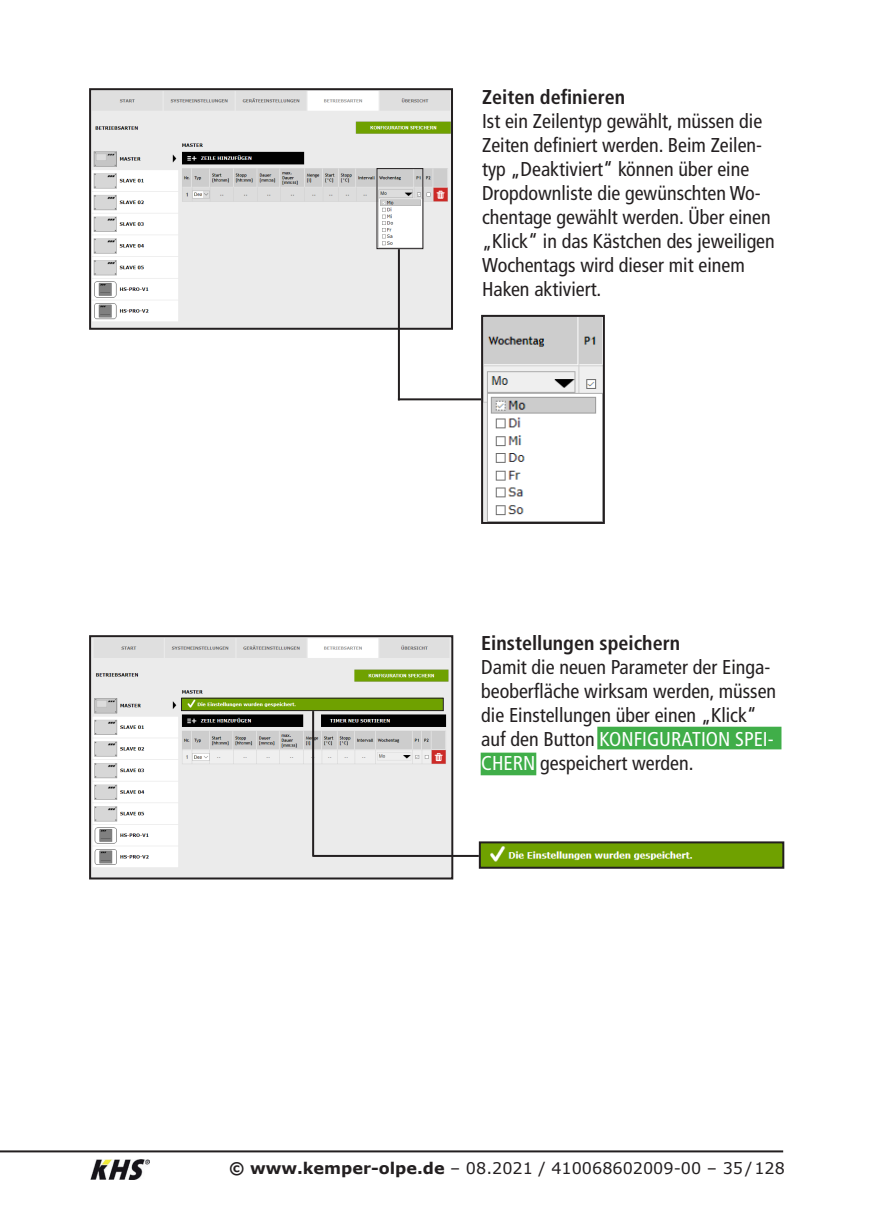
<style>
.page{position:relative;width:874px;height:1225px;background:#fff}
.page>*{position:absolute;margin:0;border:0;box-sizing:border-box;transform-origin:0 0}
.t1{font:condensed 20px/24px "Frutiger LT Com";color:#231f20}
.t2{font:700 condensed 20px "Frutiger LT Com";color:#231f20}
.t3{font:16px "Verdana";color:#231f20}
.s1{color:#fff}
.s2{font-weight:700}
</style>
<div class="page">
<hr style="left:0;top:1150px;width:782px;height:2px;background:#231f20">
<img style="left:91px;top:1159px;width:59px;height:20px">
<div style="left:480px;top:752px;width:56px;height:23px;background:#40ae49;border:2px solid #40ae49"></div>
<img style="left:92px;top:91px;width:358px;height:236px">
<div style="left:89px;top:88px;width:364px;height:242px;border:2px solid #231f20"></div>
<img style="left:484px;top:318px;width:117px;height:203px">
<div style="left:481px;top:315px;width:123px;height:209px;border:2px solid #231f20"></div>
<div style="left:376px;top:168px;width:47px;height:81px;border:1px solid #231f20"></div>
<hr style="left:398px;top:249px;width:2px;height:151px;background:#231f20">
<hr style="left:398px;top:398px;width:83px;height:2px;background:#231f20">
<div style="left:597px;top:726px;width:184px;height:23px;background:#40ae49;border:2px solid #40ae49"></div>
<img style="left:481px;top:844px;width:299px;height:21px">
<div style="left:478px;top:841px;width:305px;height:27px;border:2px solid #231f20"></div>
<img style="left:92px;top:638px;width:358px;height:238px">
<div style="left:89px;top:635px;width:364px;height:244px;border:2px solid #231f20"></div>
<div style="left:181px;top:697px;width:262px;height:14px;border:1px solid #231f20"></div>
<hr style="left:312px;top:711px;width:2px;height:145px;background:#231f20">
<hr style="left:313px;top:855px;width:165px;height:2px;background:#231f20">
<p class="t2" style="left:482px;top:85px;width:144px">Zeiten definieren</p>
<p class="t1" style="left:482px;top:109px;width:294px">Ist ein Zeilentyp gewählt, müssen die Zeiten definiert werden. Beim Zeilen&shy;typ „Deaktiviert“ können über eine Dropdownliste die gewünschten Wo&shy;chentage gewählt werden. Über einen „Klick“ in das Kästchen des jeweiligen Wochentags wird dieser mit einem Haken aktiviert.</p>
<p class="t2" style="left:481px;top:631px;width:200px">Einstellungen speichern</p>
<p class="t1" style="left:481px;top:655px;width:296px">Damit die neuen Parameter der Einga&shy;beoberfläche wirksam werden, müssen die Einstellungen über einen „Klick“ auf den Button <span class="s1">KONFIGURATION SPEI-CHERN</span> gespeichert werden.</p>
<p class="t3" style="left:229px;top:1157px;width:557px"><span class="s2">© www.kemper-olpe.de</span> – 08.2021 / 410068602009-00 – 35/128</p>
</div>
